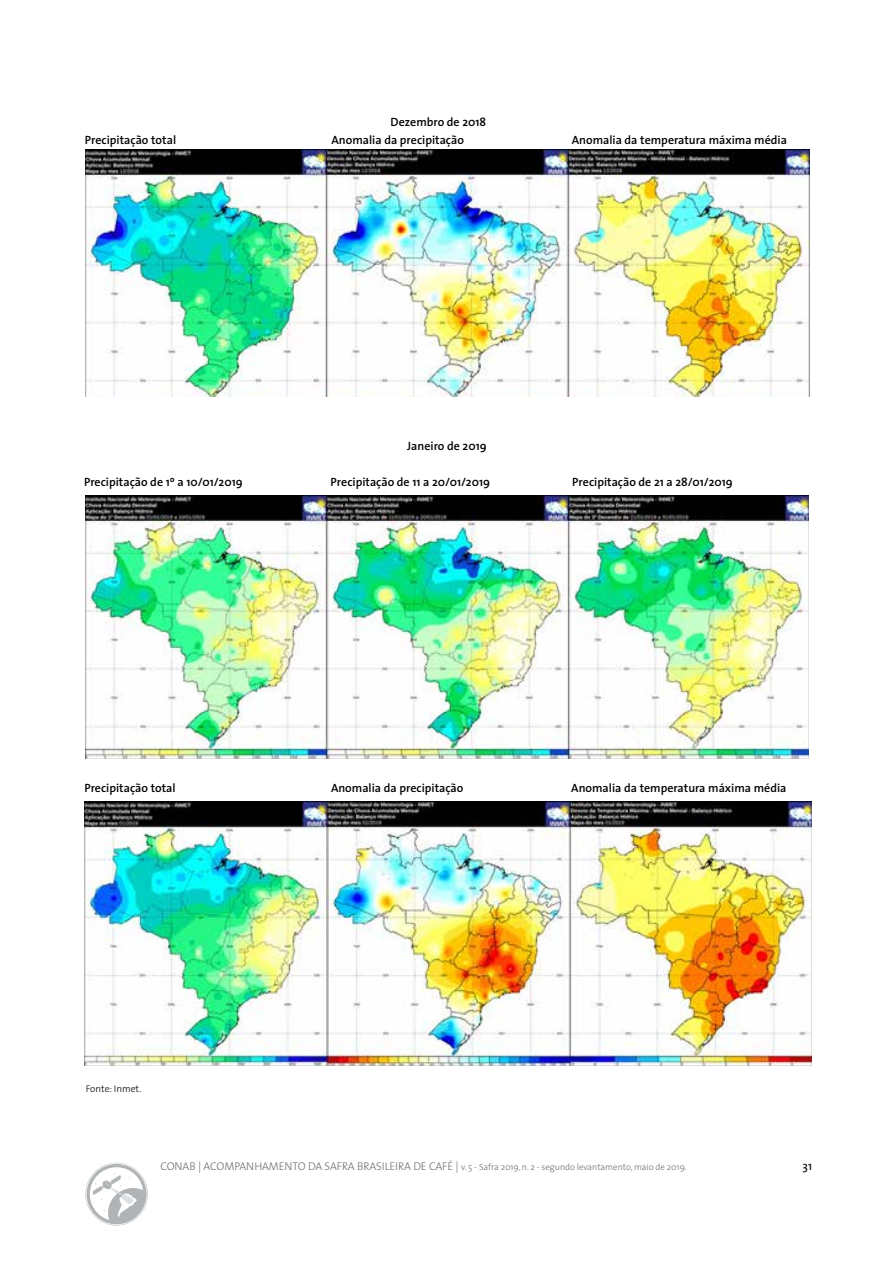
<style>
.page{position:relative;width:893px;height:1263px;background:#fff}
.page>*{position:absolute;margin:0;border:0;box-sizing:border-box;transform-origin:0 0}
.t1{font:600 12px "The Sans 6";color:#000}
.t2{font:12px "The Sans 5";color:#000}
.t3{font:300 9.75px "The Sans 3";color:#000}
.t4{font:300 9px "The Sans 3";letter-spacing:-.005em;color:#6d6e71}
.s1{font-size:11.25px}
</style>
<div class="page">
<svg style="left:85px;top:1163px;width:63px;height:62px"></svg>
<img style="left:85px;top:149px;width:724px;height:247px">
<img style="left:86px;top:496px;width:723px;height:262px">
<img style="left:84px;top:801px;width:727px;height:264px">
<p class="t1" style="left:391px;top:112px;width:97px">Dezembro de 2018</p>
<p class="t1" style="left:85px;top:130px;width:93px">Precipitação total</p>
<p class="t1" style="left:331px;top:130px;width:134px">Anomalia da precipitação</p>
<p class="t1" style="left:572px;top:130px;width:217px">Anomalia da temperatura máxima média</p>
<p class="t1" style="left:407px;top:436px;width:81px">Janeiro de 2019</p>
<p class="t1" style="left:84px;top:472px;width:160px">Precipitação de 1º a 10/01/2019</p>
<p class="t1" style="left:331px;top:472px;width:161px">Precipitação de 11 a 20/01/2019</p>
<p class="t1" style="left:572px;top:472px;width:162px">Precipitação de 21 a 28/01/2019</p>
<p class="t1" style="left:84px;top:778px;width:93px">Precipitação total</p>
<p class="t1" style="left:331px;top:778px;width:134px">Anomalia da precipitação</p>
<p class="t1" style="left:571px;top:778px;width:217px">Anomalia da temperatura máxima média</p>
<p class="t3" style="left:86px;top:1080px;width:57px">Fonte: Inmet.</p>
<p class="t4" style="left:160px;top:1160px;width:528px"><span class="s1">CONAB | ACOMPANHAMENTO DA SAFRA BRASILEIRA DE CAFÉ |</span> v. 5 - Safra 2019, n. 2 - segundo levantamento, maio de 2019.</p>
<p class="t2" style="left:803px;top:1156px;width:11px">31</p>
</div>
